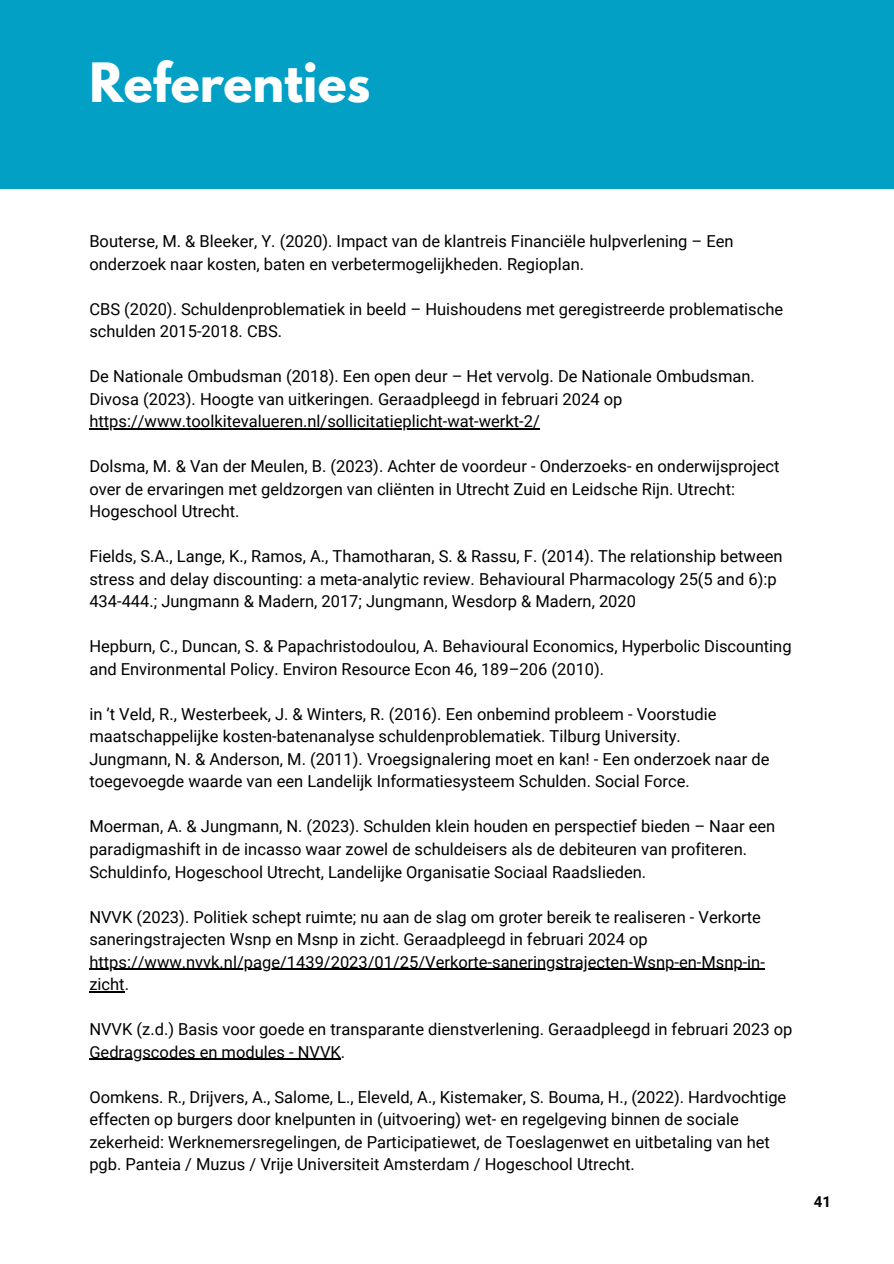
<style>
.page{position:relative;width:894px;height:1264px;background:#fff}
.page>*{position:absolute;margin:0;border:0;box-sizing:border-box;transform-origin:0 0}
.t1{font:700 48px "League Spartan";color:#fff}
.t2{font:16.5px/22.5px "Roboto";color:#000}
.t3{font:700 15px "Roboto";color:#000}
</style>
<div class="page">
<div style="left:0;top:0;width:893px;height:189px;background:#03a0c5"></div>
<hr style="left:89px;top:428px;width:450px;height:1px;background:#000">
<hr style="left:89px;top:968px;width:675px;height:1px;background:#000">
<hr style="left:89px;top:991px;width:36px;height:1px;background:#000">
<hr style="left:89px;top:1058px;width:252px;height:1px;background:#000">
<h1 class="t1" style="left:89px;top:59px;width:282px">Referenties</h1>
<p class="t2" style="left:89px;top:230px;width:645px">Bouterse, M. &amp; Bleeker, Y. (2020). Impact van de klantreis Financiële hulpverlening – Een onderzoek naar kosten, baten en verbetermogelijkheden. Regioplan.</p>
<p class="t2" style="left:89px;top:298px;width:695px">CBS (2020). Schuldenproblematiek in beeld – Huishoudens met geregistreerde problematische schulden 2015-2018. CBS.</p>
<p class="t2" style="left:89px;top:365px;width:667px">De Nationale Ombudsman (2018). Een open deur – Het vervolg. De Nationale Ombudsman.<br>Divosa (2023). Hoogte van uitkeringen. Geraadpleegd in februari 2024 op https://www.toolkitevalueren.nl/sollicitatieplicht-wat-werkt-2/</p>
<p class="t2" style="left:89px;top:455px;width:691px">Dolsma, M. &amp; Van der Meulen, B. (2023). Achter de voordeur - Onderzoeks- en onderwijsproject over de ervaringen met geldzorgen van cliënten in Utrecht Zuid en Leidsche Rijn. Utrecht:<br>Hogeschool Utrecht.</p>
<p class="t2" style="left:89px;top:545px;width:694px">Fields, S.A., Lange, K., Ramos, A., Thamotharan, S. &amp; Rassu, F. (2014). The relationship between stress and delay discounting: a meta-analytic review. Behavioural Pharmacology 25(5 and 6):p<br>434-444.; Jungmann &amp; Madern, 2017; Jungmann, Wesdorp &amp; Madern, 2020</p>
<p class="t2" style="left:89px;top:635px;width:703px">Hepburn, C., Duncan, S. &amp; Papachristodoulou, A. Behavioural Economics, Hyperbolic Discounting and Environmental Policy. Environ Resource Econ 46, 189–206 (2010).</p>
<p class="t2" style="left:89px;top:703px;width:681px">in ’t Veld, R., Westerbeek, J. &amp; Winters, R. (2016). Een onbemind probleem - Voorstudie maatschappelijke kosten-batenanalyse schuldenproblematiek. Tilburg University.<br>Jungmann, N. &amp; Anderson, M. (2011). Vroegsignalering moet en kan! - Een onderzoek naar de toegevoegde waarde van een Landelijk Informatiesysteem Schulden. Social Force.</p>
<p class="t2" style="left:89px;top:815px;width:687px">Moerman, A. &amp; Jungmann, N. (2023). Schulden klein houden en perspectief bieden – Naar een paradigmashift in de incasso waar zowel de schuldeisers als de debiteuren van profiteren.<br>Schuldinfo, Hogeschool Utrecht, Landelijke Organisatie Sociaal Raadslieden.</p>
<p class="t2" style="left:89px;top:905px;width:677px">NVVK (2023). Politiek schept ruimte; nu aan de slag om groter bereik te realiseren - Verkorte saneringstrajecten Wsnp en Msnp in zicht. Geraadpleegd in februari 2024 op https://www.nvvk.nl/page/1439/2023/01/25/Verkorte-saneringstrajecten-Wsnp-en-Msnp-in&shy;zicht.</p>
<p class="t2" style="left:89px;top:1018px;width:704px">NVVK (z.d.) Basis voor goede en transparante dienstverlening. Geraadpleegd in februari 2023 op<br>Gedragscodes en modules - NVVK.</p>
<p class="t2" style="left:89px;top:1085px;width:698px">Oomkens. R., Drijvers, A., Salome, L., Eleveld, A., Kistemaker, S. Bouma, H., (2022). Hardvochtige effecten op burgers door knelpunten in (uitvoering) wet- en regelgeving binnen de sociale zekerheid: Werknemersregelingen, de Participatiewet, de Toeslagenwet en uitbetaling van het pgb. Panteia / Muzus / Vrije Universiteit Amsterdam / Hogeschool Utrecht.</p>
<p class="t3" style="left:813px;top:1193px;width:19px">41</p>
</div>
